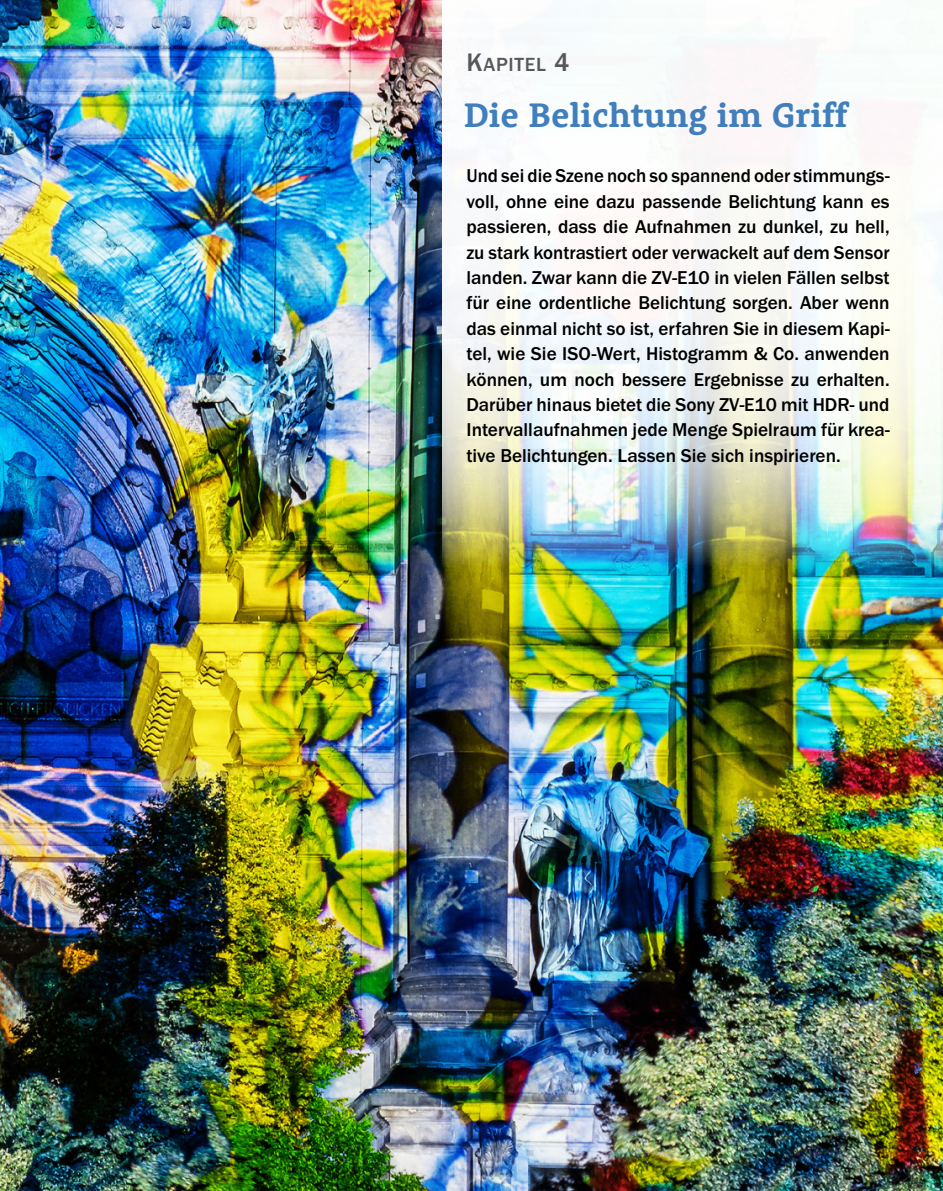
<style>
.page{position:relative;width:943px;height:1191px;background:#fff}
.page>*{position:absolute;margin:0;border:0;box-sizing:border-box;transform-origin:0 0}
.t1{font:700 35px "Rooney";color:#407ebc}
._9_head_Kap{font:500 19.6px "Franklin Gothic URW";letter-spacing:.04em;color:#58585a}
._19_Introtext{font:500 19.25px/25.4px "Franklin Gothic URW";color:#000;text-align:justify}
.s1{font-size:26.25px}
</style>
<div class="page">
<img style="left:0;top:0;width:943px;height:1191px">
<img style="left:442px;top:0;width:501px;height:567px">
<p class="_9_head_Kap" style="left:466px;top:52px;width:105px"><span class="s1">K</span>apitel <span class="s1">4</span></p>
<p class="t1" style="left:464px;top:92px;width:385px">Die Belichtung im Griff</p>
<p class="_19_Introtext" style="left:466px;top:163px;width:424px">Und sei die Szene noch so spannend oder stimmungs&shy;voll, ohne eine dazu passende Belichtung kann es passieren, dass die Aufnahmen zu dunkel, zu hell, zu stark kontrastiert oder verwackelt auf dem Sensor landen. Zwar kann die ZV-E10 in vielen Fällen selbst für eine ordentliche Belichtung sorgen. Aber wenn das einmal nicht so ist, erfahren Sie in diesem Kapi&shy;tel, wie Sie ISO-Wert, Histogramm &amp; Co. anwenden können, um noch bessere Ergebnisse zu erhalten.<br>Darüber hinaus bietet die Sony ZV-E10 mit HDR- und Intervallaufnahmen jede Menge Spielraum für krea&shy;tive Belichtungen. Lassen Sie sich inspirieren.</p>
</div>
